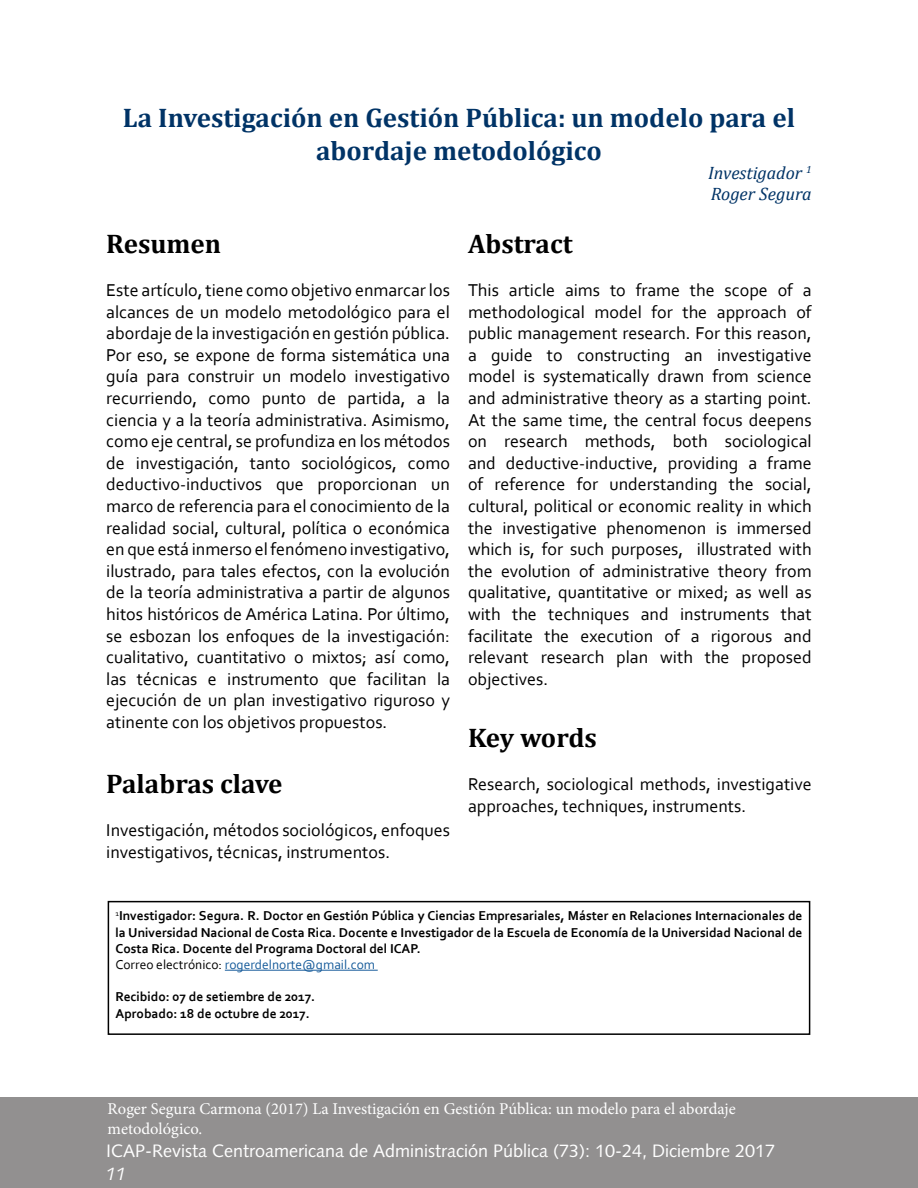
<style>
.page{position:relative;width:918px;height:1188px;background:#fff}
.page>*{position:absolute;margin:0;border:0;box-sizing:border-box;transform-origin:0 0}
.t1{font:700 27px/32.4px "Cambria";color:#036;text-align:center}
.t2{font:700 27px "Cambria";color:#000}
.t3{font:18px/21.6px "Corbel";color:#000;text-align:justify}
.t4{font:18px "Syntax LT Std";color:#fff}
.t5{font:italic 18px/21.6px "Cambria";color:#036}
.t6{font:italic 18px "Syntax LT Std";color:#fff}
.t7{font:16.5px/19.8px "Minion Pro";color:#fff}
.t8{font:700 13.5px/16.2px "Corbel";color:#000}
.s1{font-weight:400}
.s2{font-weight:400;color:#165b9a}
</style>
<div class="page">
<div style="left:0;top:1097px;width:918px;height:91px;background:#929090"></div>
<div style="left:108px;top:901px;width:702px;height:134px;border:2px solid #000"></div>
<hr style="left:225px;top:970px;width:153px;height:1px;background:#165b9a">
<h1 class="t1" style="left:123px;top:101px;width:674px">La Investigación en Gestión Pública: un modelo para el abordaje metodológico</h1>
<p class="t5" style="left:708px;top:161px;width:105px">Investigador <sup>1<br></sup>Roger Segura</p>
<h1 class="t2" style="left:106px;top:224px;width:116px">Resumen</h1>
<p class="t3" style="left:106px;top:279px;width:345px">Este artículo, tiene como objetivo enmarcar los alcances de un modelo metodológico para el abordaje de la investigación en gestión pública.<br>Por eso, se expone de forma sistemática una guía para construir un modelo investigativo recurriendo, como punto de partida, a la ciencia y a la teoría administrativa. Asimismo, como eje central, se profundiza en los métodos de investigación, tanto sociológicos, como deductivo-inductivos que proporcionan un marco de referencia para el conocimiento de la realidad social, cultural, política o económica en que está inmerso el fenómeno investigativo, ilustrado, para tales efectos, con la evolución de la teoría administrativa a partir de algunos hitos históricos de América Latina. Por último, se esbozan los enfoques de la investigación: cualitativo, cuantitativo o mixtos; así como, las técnicas e instrumento que facilitan la ejecución de un plan investigativo riguroso y atinente con los objetivos propuestos.</p>
<h1 class="t2" style="left:106px;top:764px;width:178px">Palabras clave</h1>
<p class="t3" style="left:106px;top:819px;width:345px">Investigación, métodos sociológicos, enfoques investigativos, técnicas, instrumentos.</p>
<h1 class="t2" style="left:468px;top:224px;width:106px">Abstract</h1>
<p class="t3" style="left:468px;top:279px;width:345px">This article aims to frame the scope of a methodological model for the approach of public management research. For this reason, a guide to constructing an investigative model is systematically drawn from science and administrative theory as a starting point.<br>At the same time, the central focus deepens on research methods, both sociological and deductive-inductive, providing a frame of reference for understanding the social, cultural, political or economic reality in which the investigative phenomenon is immersed which is, for such purposes, illustrated with the evolution of administrative theory from qualitative, quantitative or mixed; as well as with the techniques and instruments that facilitate the execution of a rigorous and relevant research plan with the proposed objectives.</p>
<h1 class="t2" style="left:468px;top:719px;width:130px">Key words</h1>
<p class="t3" style="left:468px;top:773px;width:345px">Research, sociological methods, investigative approaches, techniques, instruments.</p>
<p class="t8" style="left:116px;top:907px;width:688px"><sup>1</sup>Investigador: Segura. R. Doctor en Gestión Pública y Ciencias Empresariales, Máster en Relaciones Internacionales de la Universidad Nacional de Costa Rica. Docente e Investigador de la Escuela de Economía de la Universidad Nacional de Costa Rica. Docente del Programa Doctoral del ICAP.<br><span class="s1">Correo electrónico:</span> <span class="s2">rogerdelnorte@gmail.com</span></p>
<p class="t8" style="left:116px;top:988px;width:201px">Recibido: 07 de setiembre de 2017.<br>Aprobado: 18 de octubre de 2017.</p>
<p class="t7" style="left:108px;top:1099px;width:630px">Roger Segura Carmona (2017) La Investigación en Gestión Pública: un modelo para el abordaje metodológico.</p>
<p class="t4" style="left:106px;top:1140px;width:670px">ICAP-Revista Centroamericana de Administración Pública (73): 10-24, Diciembre 2017</p>
<p class="t6" style="left:106px;top:1163px;width:22px">11</p>
</div>
